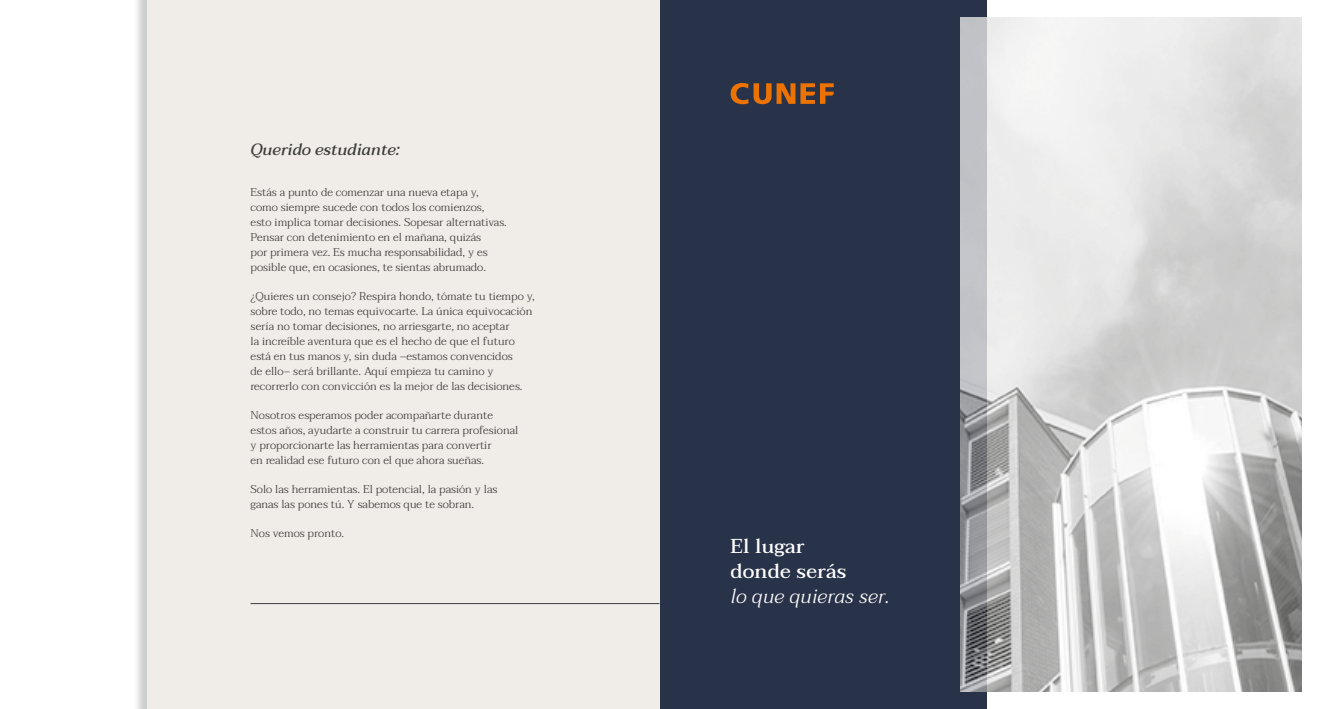
<style>
.page{position:relative;width:1319px;height:709px;background:#fff}
.page>*{position:absolute;margin:0;border:0;box-sizing:border-box;transform-origin:0 0}
.t1{font:500 20px/25px "Taviraj";letter-spacing:.01em;color:#fff}
.t2{font:italic 300 20px "Taviraj";letter-spacing:.01em;color:#fff}
.t3{font:italic 500 16.25px "Taviraj";color:#3c3c3b}
.t4{font:300 11.25px/15px "Taviraj";color:#3c3c3b}
</style>
<div class="page">
<div style="left:659px;top:0;width:328px;height:709px;background:#283248"></div>
<img style="left:960px;top:17px;width:341px;height:674px">
<svg style="left:730px;top:83px;width:103px;height:21px"></svg>
<div style="left:133px;top:0;width:526px;height:709px;background:#000;opacity:.2"></div>
<div style="left:147px;top:0;width:512px;height:709px;background:#f0ece8"></div>
<hr style="left:250px;top:603px;width:409px;height:1px;background:#3c3c3b">
<h2 class="t3" style="left:250px;top:136px;width:151px">Querido estudiante:</h2>
<p class="t4" style="left:250px;top:184px;width:258px">Estás a punto de comenzar una nueva etapa y, como siempre sucede con todos los comienzos, esto implica tomar decisiones. Sopesar alternativas.<br>Pensar con detenimiento en el mañana, quizás<br>por primera vez. Es mucha responsabilidad, y es posible que, en ocasiones, te sientas abrumado.</p>
<p class="t4" style="left:250px;top:289px;width:286px">¿Quieres un consejo? Respira hondo, tómate tu tiempo y, sobre todo, no temas equivocarte. La única equivocación sería no tomar decisiones, no arriesgarte, no aceptar<br>la increíble aventura que es el hecho de que el futuro está en tus manos y, sin duda –estamos convencidos<br>de ello– será brillante. Aquí empieza tu camino y recorrerlo con convicción es la mejor de las decisiones.</p>
<p class="t4" style="left:250px;top:408px;width:269px">Nosotros esperamos poder acompañarte durante estos años, ayudarte a construir tu carrera profesional y proporcionarte las herramientas para convertir<br>en realidad ese futuro con el que ahora sueñas.</p>
<p class="t4" style="left:250px;top:482px;width:248px">Solo las herramientas. El potencial, la pasión y las ganas las pones tú. Y sabemos que te sobran.</p>
<p class="t4" style="left:250px;top:526px;width:95px">Nos vemos pronto.</p>
<h1 class="t1" style="left:730px;top:534px;width:117px">El lugar donde serás</h1>
<h1 class="t2" style="left:730px;top:580px;width:161px">lo que quieras ser.</h1>
</div>
